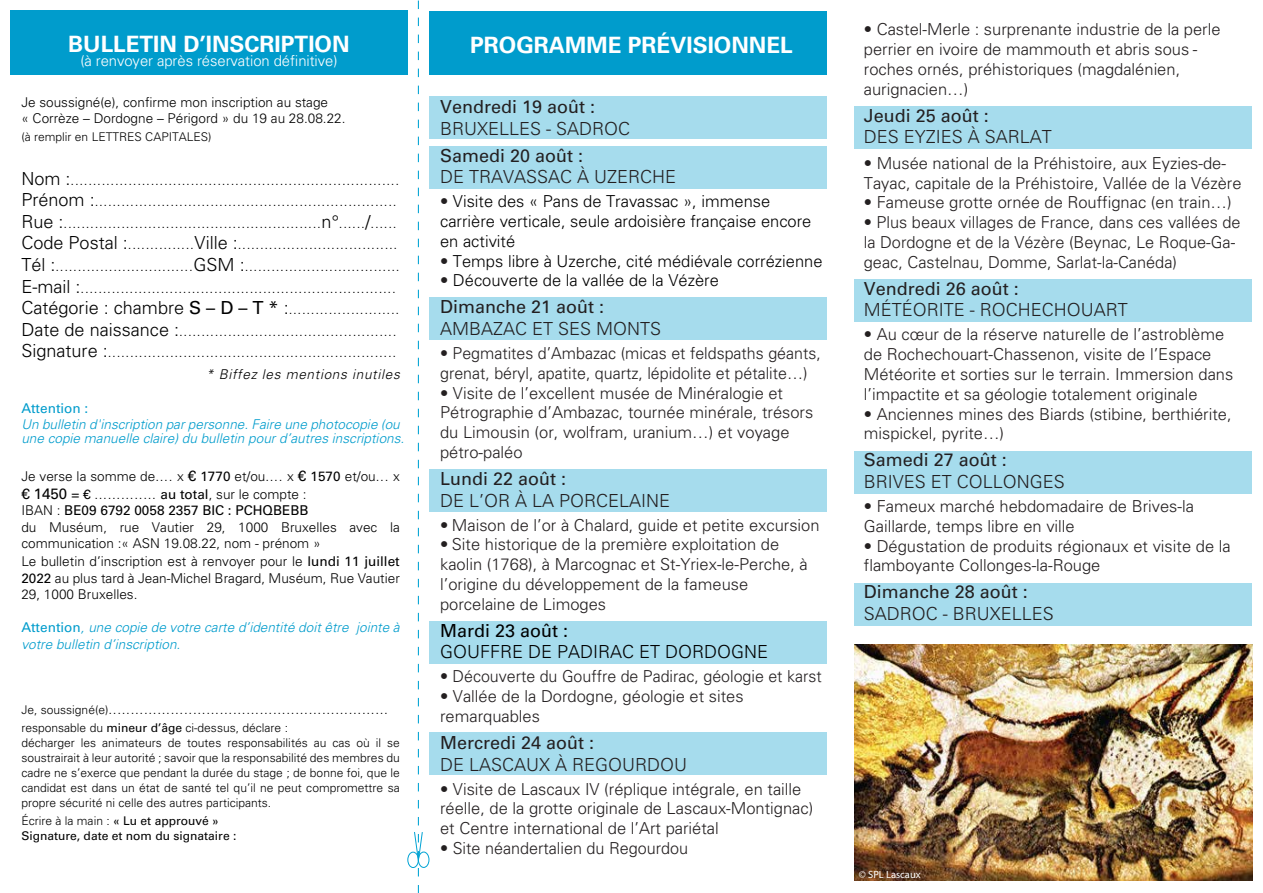
<style>
.page{position:relative;width:1263px;height:893px;background:#fff}
.page>*{position:absolute;margin:0;border:0;box-sizing:border-box;transform-origin:0 0}
.t1{font:700 22.5px "Univers LT Std";color:#fff}
.t2{font:300 18px "Univers LT Std";color:#231f20}
.t3{font:18px "Univers LT Std";color:#231f20}
.t4{font:300 18px "Univers LT Std";color:#000}
.t5{font:18px "Univers LT Std";color:#000}
.t6{font:300 16.5px/19.8px "Univers LT Std";color:#231f20}
.t7{font:300 16.5px/19.8px "Univers LT Std";color:#000}
.t8{font:300 15px "Univers LT Std";letter-spacing:-.005em;color:#fff}
.t9{font:300 13.5px/21.6px "Univers LT Std";color:#000}
.t10{font:italic 300 13.5px/13.5px "Univers LT Std";color:#009ccc}
.t11{font:13.5px "Univers LT Std";color:#009ccc}
.t12{font:300 12px/15px "Univers LT Std";color:#000}
.t13{font:12px/15px "Univers LT Std";color:#000}
.t14{font:10.5px "Myriad Pro";color:#fff}
.s1{font-size:18px}
.s2{font-weight:400;font-size:18px}
.s3{font-style:italic}
.s4{font-weight:400;font-size:15px}
.s5{font-weight:400}
.s6{font-weight:400;font-style:normal}
.s7{font-size:12px}
.s8{font-weight:300}
.s9{color:#231f20}
</style>
<div class="page">
<div style="left:11px;top:11px;width:397px;height:64px;background:#009ccc"></div>
<div style="left:429px;top:11px;width:398px;height:64px;background:#009ccc"></div>
<div style="left:429px;top:297px;width:398px;height:42px;background:#a6dced"></div>
<div style="left:429px;top:469px;width:398px;height:43px;background:#a6dced"></div>
<div style="left:429px;top:621px;width:398px;height:42px;background:#a6dced"></div>
<img style="left:855px;top:645px;width:397px;height:236px">
<div style="left:429px;top:146px;width:398px;height:43px;background:#a6dced"></div>
<div style="left:429px;top:97px;width:398px;height:42px;background:#a6dced"></div>
<div style="left:855px;top:452px;width:397px;height:42px;background:#a6dced"></div>
<div style="left:855px;top:583px;width:397px;height:43px;background:#a6dced"></div>
<div style="left:855px;top:279px;width:397px;height:43px;background:#a6dced"></div>
<div style="left:855px;top:106px;width:397px;height:42px;background:#a6dced"></div>
<div style="left:429px;top:732px;width:398px;height:43px;background:#a6dced"></div>
<svg style="left:407px;top:1px;width:23px;height:892px"></svg>
<h1 class="t1" style="left:68px;top:31px;width:283px">BULLETIN D’INSCRIPTION</h1>
<p class="t8" style="left:80px;top:52px;width:259px">(à renvoyer après réservation définitive)</p>
<p class="t9" style="left:21px;top:94px;width:326px;line-height:16.5px">Je soussigné(e), confirme mon inscription au stage<br>« Corrèze – Dordogne – Périgord » du 19 au 28.08.22.</p>
<p class="t12" style="left:21px;top:130px;width:192px">(à remplir en LETTRES CAPITALES)</p>
<p class="t9" style="left:21px;top:169px;width:380px;text-align:right"><span class="s1">Nom :</span>..........................................................................<br><span class="s1">Prénom :</span>....................................................................<br><span class="s1">Rue :</span>..........................................................<span class="s1">n°</span>......<span class="s1">/</span>......<br><span class="s1">Code Postal :</span>...............<span class="s1">Ville :</span>....................................<br><span class="s1">Tél :</span>...............................<span class="s1">GSM :</span>...................................<br><span class="s1">E-mail :</span>.......................................................................<br><span class="s1">Catégorie : chambre</span> <span class="s2">S – D – T *</span> <span class="s1">:</span>.........................<br><span class="s1">Date de naissance :</span>.................................................<br><span class="s1">Signature :</span>................................................................. <span class="s3">* Biffez les mentions inutiles</span></p>
<p class="t11" style="left:21px;top:400px;width:69px">Attention :</p>
<p class="t10" style="left:21px;top:418px;width:384px">Un bulletin d'inscription par personne. Faire une photocopie (ou une copie manuelle claire) du bulletin pour d’autres inscriptions.</p>
<p class="t9" style="left:21px;top:467px;width:380px;line-height:18px">Je verse la somme de.... x <span class="s4">€</span> <span class="s5">1770</span> et/ou.... x <span class="s4">€</span> <span class="s5">1570</span> et/ou... x <span class="s4">€ 1450</span> <span class="s5">= €</span> .............. <span class="s5">au total</span>, sur le compte :</p>
<p class="t9" style="left:21px;top:502px;width:380px;line-height:16.5px">IBAN : <span class="s5">BE09 6792 0058 2357 BIC : PCHQBEBB<br></span>du Muséum, rue Vautier 29, 1000 Bruxelles avec la communication :« ASN 19.08.22, nom - prénom »</p>
<p class="t9" style="left:21px;top:553px;width:380px;line-height:16.5px;text-align:justify">Le bulletin d’inscription est à renvoyer pour le <span class="s5">lundi 11 juillet 2022</span> au plus tard à Jean-Michel Bragard, Muséum, Rue Vautier 29, 1000 Bruxelles.</p>
<p class="t10" style="left:21px;top:619px;width:380px;line-height:16.5px"><span class="s6">Attention</span>, une copie de votre carte d’identité doit être jointe à votre bulletin d’inscription.</p>
<p class="t9" style="left:21px;top:698px;width:368px"><span class="s7">Je, soussigné(e)</span>...............................................................</p>
<p class="t12" style="left:21px;top:720px;width:380px">responsable du <span class="s5">mineur d’âge</span> ci-dessus, déclare :<br>décharger les animateurs de toutes responsabilités au cas où il se soustrairait à leur autorité ; savoir que la responsabilité des membres du cadre ne s’exerce que pendant la durée du stage ; de bonne foi, que le candidat est dans un état de santé tel qu’il ne peut compromettre sa propre sécurité ni celle des autres participants.</p>
<p class="t13" style="left:21px;top:813px;width:217px"><span class="s8">Écrire à la main :</span> « Lu et approuvé »<br>Signature, date et nom du signataire :</p>
<h1 class="t1" style="left:470px;top:32px;width:324px">PROGRAMME PRÉVISIONNEL</h1>
<p class="t3" style="left:440px;top:96px;width:157px">Vendredi 19 août :</p>
<p class="t2" style="left:440px;top:117px;width:192px">BRUXELLES - SADROC</p>
<p class="t3" style="left:440px;top:144px;width:145px">Samedi 20 août :</p>
<p class="t2" style="left:440px;top:166px;width:238px">DE TRAVASSAC À UZERCHE</p>
<p class="t7" style="left:440px;top:191px;width:373px"><span class="s9">•</span> Visite des « Pans de Travassac », immense carrière verticale, seule ardoisière française encore en activité</p>
<p class="t7" style="left:440px;top:251px;width:384px"><span class="s9">•</span> Temps libre à Uzerche, cité médiévale corrézienne</p>
<p class="t7" style="left:440px;top:271px;width:280px"><span class="s9">•</span> Découverte de la vallée de la Vézère</p>
<p class="t3" style="left:440px;top:296px;width:166px">Dimanche 21 août :</p>
<p class="t2" style="left:440px;top:318px;width:223px">AMBAZAC ET SES MONTS</p>
<p class="t6" style="left:440px;top:343px;width:382px">• Pegmatites d’Ambazac (micas et feldspaths géants, grenat, béryl, apatite, quartz, lépidolite et pétalite…)</p>
<p class="t6" style="left:440px;top:383px;width:375px">• Visite de l’excellent musée de Minéralogie et Pétrographie d’Ambazac, tournée minérale, trésors du Limousin (or, wolfram, uranium…) et voyage pétro-paléo</p>
<p class="t3" style="left:440px;top:468px;width:128px">Lundi 22 août :</p>
<p class="t2" style="left:440px;top:489px;width:232px">DE L’OR À LA PORCELAINE</p>
<p class="t6" style="left:440px;top:515px;width:381px">• Maison de l’or à Chalard, guide et petite excursion</p>
<p class="t6" style="left:440px;top:535px;width:369px">• Site historique de la première exploitation de kaolin (1768), à Marcognac et St-Yriex-le-Perche, à l’origine du développement de la fameuse porcelaine de Limoges</p>
<p class="t5" style="left:440px;top:620px;width:130px">Mardi 23 août :</p>
<p class="t4" style="left:440px;top:641px;width:330px">GOUFFRE DE PADIRAC ET DORDOGNE</p>
<p class="t6" style="left:440px;top:667px;width:383px">• Découverte du Gouffre de Padirac, géologie et karst</p>
<p class="t6" style="left:440px;top:686px;width:305px">• Vallée de la Dordogne, géologie et sites remarquables</p>
<p class="t3" style="left:440px;top:732px;width:156px">Mercredi 24 août :</p>
<p class="t2" style="left:440px;top:753px;width:249px">DE LASCAUX À REGOURDOU</p>
<p class="t6" style="left:440px;top:779px;width:375px">• Visite de Lascaux IV (réplique intégrale, en taille réelle, de la grotte originale de Lascaux-Montignac) et Centre international de l’Art pariétal</p>
<p class="t6" style="left:440px;top:838px;width:250px">• Site néandertalien du Regourdou</p>
<p class="t6" style="left:864px;top:20px;width:358px">• Castel-Merle : surprenante industrie de la perle perrier en ivoire de mammouth et abris sous - roches ornés, préhistoriques (magdalénien, aurignacien…)</p>
<p class="t3" style="left:864px;top:105px;width:127px">Jeudi 25 août :</p>
<p class="t2" style="left:864px;top:126px;width:190px">DES EYZIES À SARLAT</p>
<p class="t6" style="left:864px;top:153px;width:379px">• Musée national de la Préhistoire, aux Eyzies-de-<br>Tayac, capitale de la Préhistoire, Vallée de la Vézère</p>
<p class="t6" style="left:864px;top:193px;width:369px">• Fameuse grotte ornée de Rouffignac (en train…)</p>
<p class="t6" style="left:864px;top:212px;width:378px">• Plus beaux villages de France, dans ces vallées de la Dordogne et de la Vézère (Beynac, Le Roque-Ga&shy;geac, Castelnau, Domme, Sarlat-la-Canéda)</p>
<p class="t3" style="left:864px;top:278px;width:157px">Vendredi 26 août :</p>
<p class="t2" style="left:864px;top:299px;width:266px">MÉTÉORITE - ROCHECHOUART</p>
<p class="t6" style="left:864px;top:325px;width:371px">• Au cœur de la réserve naturelle de l’astroblème de Rochechouart-Chassenon, visite de l’Espace Météorite et sorties sur le terrain. Immersion dans l’impactite et sa géologie totalement originale</p>
<p class="t6" style="left:864px;top:404px;width:369px">• Anciennes mines des Biards (stibine, berthiérite, mispickel, pyrite…)</p>
<p class="t3" style="left:864px;top:449px;width:145px">Samedi 27 août :</p>
<p class="t2" style="left:864px;top:471px;width:203px">BRIVES ET COLLONGES</p>
<p class="t6" style="left:864px;top:496px;width:332px">• Fameux marché hebdomadaire de Brives-la<br>Gaillarde, temps libre en ville</p>
<p class="t6" style="left:864px;top:536px;width:368px">• Dégustation de produits régionaux et visite de la flamboyante Collonges-la-Rouge</p>
<p class="t3" style="left:864px;top:581px;width:166px">Dimanche 28 août :</p>
<p class="t2" style="left:864px;top:603px;width:192px">SADROC - BRUXELLES</p>
<p class="t14" style="left:859px;top:868px;width:63px">© SPL Lascaux</p>
</div>
